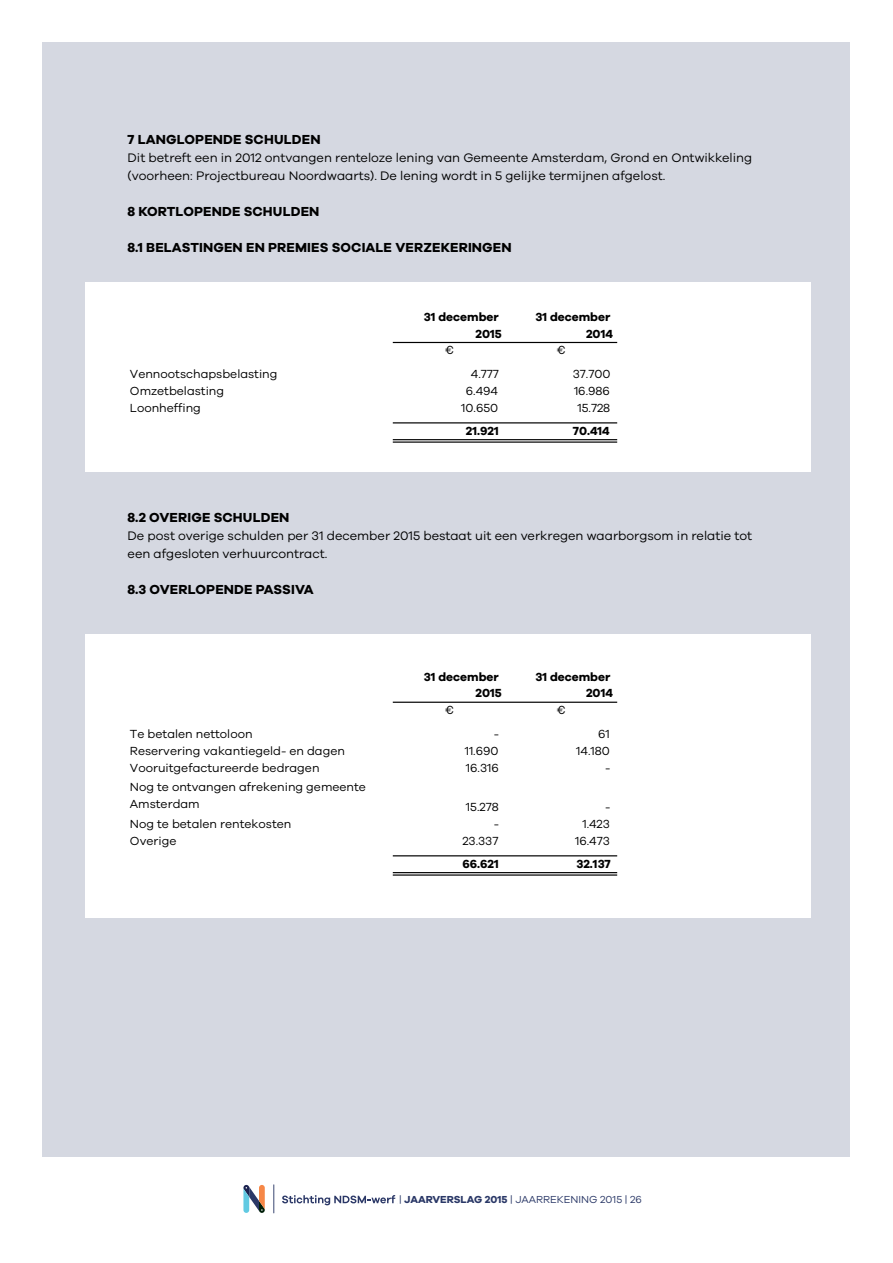
<style>
.page{position:relative;width:893px;height:1263px;background:#fff}
.page>*{position:absolute;margin:0;border:0;box-sizing:border-box;transform-origin:0 0}
.t1{font:700 13.5px "Galano Grotesque";letter-spacing:.01em;color:#000}
.t2{font:12.75px/18px "Galano Grotesque";color:#000}
.t3{font:12.15px/16.8px "Galano Grotesque";color:#000}
.t4{font:700 12.15px "Galano Grotesque";color:#000}
.t5{font:10.5px "Galano Grotesque";color:#2a3867}
.s1{font-weight:700}
</style>
<div class="page">
<div style="left:43px;top:43px;width:807px;height:1114px;background:#d5d8e1"></div>
<svg style="left:243px;top:1185px;width:22px;height:28px"></svg>
<svg style="left:282px;top:1195px;width:113px;height:10px"></svg>
<svg style="left:273px;top:1184px;width:1px;height:29px"></svg>
<div style="left:85px;top:282px;width:725px;height:189px;background:#fff"></div>
<div style="left:85px;top:635px;width:725px;height:283px;background:#fff"></div>
<hr style="left:393px;top:342px;width:224px;height:1px;background:#000">
<hr style="left:393px;top:422px;width:224px;height:1px;background:#000">
<hr style="left:393px;top:439px;width:224px;height:1px;background:#000">
<hr style="left:393px;top:441px;width:224px;height:2px;background:#000">
<hr style="left:393px;top:702px;width:224px;height:1px;background:#000">
<hr style="left:393px;top:855px;width:224px;height:1px;background:#000">
<hr style="left:393px;top:872px;width:224px;height:1px;background:#000">
<hr style="left:393px;top:874px;width:224px;height:2px;background:#000">
<p class="t1" style="left:128px;top:131px;width:195px">7 LANGLOPENDE SCHULDEN</p>
<p class="t2" style="left:128px;top:148px;width:626px">Dit betreft een in 2012 ontvangen renteloze lening van Gemeente Amsterdam, Grond en Ontwikkeling (voorheen: Projectbureau Noordwaarts). De lening wordt in 5 gelijke termijnen afgelost.</p>
<p class="t1" style="left:128px;top:203px;width:193px">8 KORTLOPENDE SCHULDEN</p>
<p class="t1" style="left:128px;top:239px;width:38px">8.1 BELAS</p>
<p class="t1" style="left:190px;top:239px;width:125px">TINGEN EN PREMIES</p>
<p class="t1" style="left:332px;top:239px;width:39px">SOCIALE</p>
<p class="t1" style="left:395px;top:239px;width:11px">VER</p>
<p class="t1" style="left:423px;top:239px;width:90px">ZEKERINGEN</p>
<p class="t4" style="left:424px;top:309px;width:76px">31 DECEMBER</p>
<p class="t4" style="left:536px;top:309px;width:76px">31 DECEMBER</p>
<p class="t4" style="left:476px;top:326px;width:28px">2015</p>
<p class="t4" style="left:586px;top:326px;width:28px">2014</p>
<p class="t3" style="left:444px;top:342px;width:11px">€</p>
<p class="t3" style="left:556px;top:342px;width:11px">€</p>
<p class="t3" style="left:130px;top:366px;width:149px">Vennootschapsbelasting</p>
<p class="t3" style="left:471px;top:366px;width:29px">4.777</p>
<p class="t3" style="left:573px;top:366px;width:39px">37.700</p>
<p class="t3" style="left:130px;top:382px;width:96px">Omzetbelasting</p>
<p class="t3" style="left:466px;top:382px;width:34px">6.494</p>
<p class="t3" style="left:574px;top:382px;width:37px">16.986</p>
<p class="t3" style="left:130px;top:399px;width:73px">Loonheffing</p>
<p class="t3" style="left:461px;top:399px;width:39px">10.650</p>
<p class="t3" style="left:577px;top:399px;width:34px">15.728</p>
<p class="t4" style="left:466px;top:423px;width:35px">21.921</p>
<p class="t4" style="left:573px;top:423px;width:39px">70.414</p>
<p class="t1" style="left:128px;top:509px;width:32px">8.2 OVERIGE</p>
<p class="t1" style="left:214px;top:509px;width:77px">SCHULDEN</p>
<p class="t2" style="left:128px;top:526px;width:626px">De post overige schulden per 31 december 2015 bestaat uit een verkregen waarborgsom in relatie tot een afgesloten verhuurcontract.</p>
<p class="t1" style="left:128px;top:581px;width:33px">8.3 OVERL</p>
<p class="t1" style="left:196px;top:581px;width:78px">OPENDE PASSIVA</p>
<p class="t4" style="left:424px;top:669px;width:76px">31 DECEMBER</p>
<p class="t4" style="left:536px;top:669px;width:76px">31 DECEMBER</p>
<p class="t4" style="left:476px;top:686px;width:28px">2015</p>
<p class="t4" style="left:586px;top:686px;width:28px">2014</p>
<p class="t3" style="left:444px;top:701px;width:11px">€</p>
<p class="t3" style="left:556px;top:701px;width:11px">€</p>
<p class="t3" style="left:130px;top:725px;width:124px">Te betalen nettoloon</p>
<p class="t3" style="left:494px;top:725px;width:7px">-</p>
<p class="t3" style="left:598px;top:725px;width:13px">61</p>
<p class="t3" style="left:130px;top:742px;width:216px">Reservering vakantiegeld- en dagen</p>
<p class="t3" style="left:465px;top:742px;width:35px">11.690</p>
<p class="t3" style="left:576px;top:742px;width:35px">14.180</p>
<p class="t3" style="left:130px;top:759px;width:191px">Vooruitgefactureerde bedragen</p>
<p class="t3" style="left:466px;top:759px;width:34px">16.316</p>
<p class="t3" style="left:605px;top:759px;width:7px">-</p>
<p class="t3" style="left:130px;top:778px;width:237px">Nog te ontvangen afrekening gemeente<br>Amsterdam</p>
<p class="t3" style="left:466px;top:798px;width:34px">15.278</p>
<p class="t3" style="left:605px;top:798px;width:7px">-</p>
<p class="t3" style="left:130px;top:815px;width:163px">Nog te betalen rentekosten</p>
<p class="t3" style="left:494px;top:815px;width:7px">-</p>
<p class="t3" style="left:582px;top:815px;width:29px">1.423</p>
<p class="t3" style="left:130px;top:832px;width:48px">Overige</p>
<p class="t3" style="left:462px;top:832px;width:37px">23.337</p>
<p class="t3" style="left:575px;top:832px;width:36px">16.473</p>
<p class="t4" style="left:462px;top:856px;width:38px">66.621</p>
<p class="t4" style="left:576px;top:856px;width:36px">32.137</p>
<p class="t5" style="left:399px;top:1193px;width:244px">| <span class="s1">JAARVERSLAG 2015</span> | JAARREKENING 2015 | 26</p>
</div>
